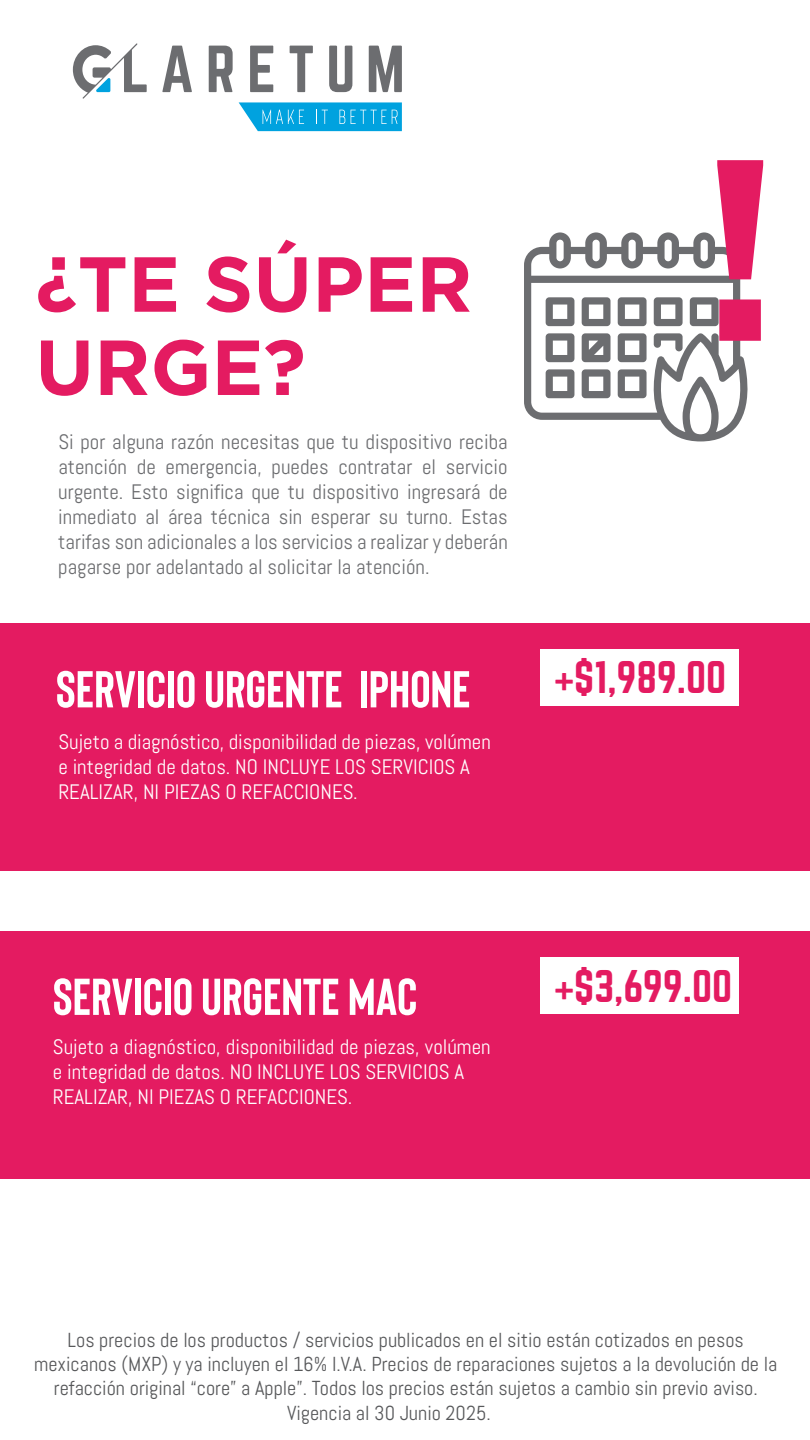
<style>
.page{position:relative;width:810px;height:1440px;background:#fff}
.page>*{position:absolute;margin:0;border:0;box-sizing:border-box;transform-origin:0 0}
.t1{font:700 77.78px/83.2px "Gotham";color:#e41b61}
.t2{font:700 51.75px "Bison";color:#fff}
.t3{font:40.05px "Norwester";color:#e41b61}
.t4{font:20.92px/25px "Abel";color:#6c6d70;text-align:justify}
.t5{font:20.92px/25px "Abel";color:#fff}
.t6{font:20.25px "Abel";color:#57585a}
.s1{font-size:29.03px}
</style>
<div class="page">
<svg style="left:239px;top:102px;width:163px;height:29px;background:#20ade2"></svg>
<svg style="left:162px;top:46px;width:30px;height:46px"></svg>
<svg style="left:209px;top:46px;width:24px;height:46px"></svg>
<svg style="left:250px;top:46px;width:23px;height:46px"></svg>
<svg style="left:290px;top:46px;width:23px;height:46px"></svg>
<svg style="left:329px;top:46px;width:23px;height:46px"></svg>
<svg style="left:369px;top:46px;width:33px;height:46px"></svg>
<svg style="left:73px;top:43px;width:74px;height:56px"></svg>
<div style="left:0;top:623px;width:810px;height:247px;background:#e41b61"></div>
<div style="left:0;top:931px;width:810px;height:248px;background:#e41b61"></div>
<div style="left:540px;top:957px;width:199px;height:57px;background:#fff"></div>
<div style="left:540px;top:649px;width:199px;height:56px;background:#fff"></div>
<svg style="left:524px;top:232px;width:224px;height:209px"></svg>
<svg style="left:717px;top:160px;width:46px;height:181px"></svg>
<h1 class="t1" style="left:35px;top:241px;width:439px">¿TE SÚPER<br>URGE?</h1>
<p class="t4" style="left:58px;top:429px;width:451px">Si por alguna razón necesitas que tu dispositivo reciba atención de emergencia, puedes contratar el servicio urgente. Esto significa que tu dispositivo ingresará de inmediato al área técnica sin esperar su turno. Estas tarifas son adicionales a los servicios a realizar y deberán pagarse por adelantado al solicitar la atención.</p>
<h2 class="t2" style="left:56px;top:661px;width:416px">SERVICIO URGENTE IPHONE</h2>
<p class="t5" style="left:58px;top:729px;width:434px">Sujeto a diagnóstico, disponibilidad de piezas, volúmen e integridad de datos. NO INCLUYE LOS SERVICIOS A<br>REALIZAR, NI PIEZAS O REFACCIONES.</p>
<h3 class="t3" style="left:554px;top:658px;width:174px"><span class="s1">+</span>$1,989.00</h3>
<h2 class="t2" style="left:53px;top:969px;width:366px">SERVICIO URGENTE MAC</h2>
<h3 class="t3" style="left:554px;top:967px;width:180px"><span class="s1">+</span>$3,699.00</h3>
<p class="t5" style="left:53px;top:1035px;width:439px">Sujeto a diagnóstico, disponibilidad de piezas, volúmen e integridad de datos. NO INCLUYE LOS SERVICIOS A<br>REALIZAR, NI PIEZAS O REFACCIONES.</p>
<p class="t6" style="left:68px;top:1327px;width:678px">Los precios de los productos / servicios publicados en el sitio están cotizados en pesos</p>
<p class="t6" style="left:34px;top:1351px;width:745px">mexicanos (MXP) y ya incluyen el 16% I.V.A. Precios de reparaciones sujetos a la devolución de la</p>
<p class="t6" style="left:54px;top:1375px;width:705px">refacción original “core” a Apple”. Todos los precios están sujetos a cambio sin previo aviso.</p>
<p class="t6" style="left:287px;top:1400px;width:205px">Vigencia al 30 Junio 2025.</p>
</div>
